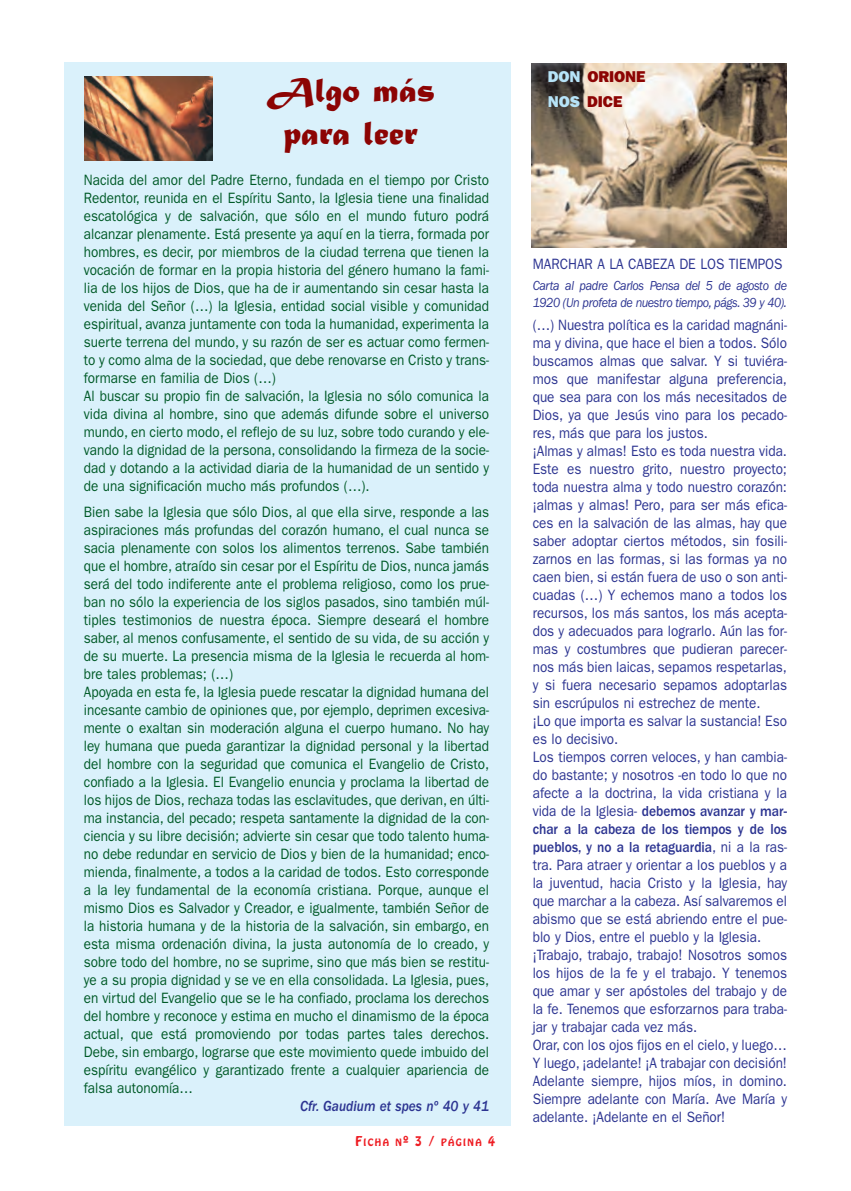
<style>
.page{position:relative;width:851px;height:1191px;background:#fff}
.page>*{position:absolute;margin:0;border:0;box-sizing:border-box;transform-origin:0 0}
.t1{font:36px/43.2px "Matura MT Script Capitals";color:#8c0403;text-align:center}
.t2{font:800 15.75px/25.2px "Franklin Gothic";color:#8c0403}
.t3{font:15px/18px "Franklin Gothic";color:#005a27;scale:.9 1}
.t4{font:15px/18px "Franklin Gothic";color:#2c3491;scale:.9 1}
.t5{font:italic 500 15px "Franklin Gothic";color:#2c3491;scale:.9 1}
.t6{font:italic 13.5px/17.5px "Franklin Gothic";letter-spacing:-.03em;color:#2c3491;scale:.9 1}
.t7{font:9px "Hobo";letter-spacing:.155em;color:#ee1e24}
.s1{color:#b7e4f8}
.s2{font-weight:500}
.s3{font-size:12px}
</style>
<div class="page">
<div style="left:64px;top:62px;width:446px;height:1063px;background:#daf1fb"></div>
<img style="left:85px;top:77px;width:127px;height:83px">
<img style="left:531px;top:63px;width:255px;height:185px">
<h1 class="t1" style="left:266px;top:72px;width:170px">Algo más para leer</h1>
<p class="t2" style="left:547px;top:65px;width:99px"><span class="s1">DON</span> ORIONE<br><span class="s1">NOS</span> DICE</p>
<p class="t3" style="left:84px;top:172px;width:451px">Nacida del amor del Padre Eterno, fundada en el tiempo por Cristo Redentor, reunida en el Espíritu Santo, la Iglesia tiene una finalidad escatológica y de salvación, que sólo en el mundo futuro podrá alcanzar plenamente. Está presente ya aquí en la tierra, formada por hombres, es decir, por miembros de la ciudad terrena que tienen la vocación de formar en la propia historia del género humano la fami&shy;lia de los hijos de Dios, que ha de ir aumentando sin cesar hasta la venida del Señor (…) la Iglesia, entidad social visible y comunidad espiritual, avanza juntamente con toda la humanidad, experimenta la suerte terrena del mundo, y su razón de ser es actuar como fermen&shy;to y como alma de la sociedad, que debe renovarse en Cristo y trans&shy;formarse en familia de Dios (…)<br>Al buscar su propio fin de salvación, la Iglesia no sólo comunica la vida divina al hombre, sino que además difunde sobre el universo mundo, en cierto modo, el reflejo de su luz, sobre todo curando y ele&shy;vando la dignidad de la persona, consolidando la firmeza de la socie&shy;dad y dotando a la actividad diaria de la humanidad de un sentido y de una significación mucho más profundos (…).</p>
<p class="t3" style="left:84px;top:504px;width:451px">Bien sabe la Iglesia que sólo Dios, al que ella sirve, responde a las aspiraciones más profundas del corazón humano, el cual nunca se sacia plenamente con solos los alimentos terrenos. Sabe también que el hombre, atraído sin cesar por el Espíritu de Dios, nunca jamás será del todo indiferente ante el problema religioso, como los prue&shy;ban no sólo la experiencia de los siglos pasados, sino también múl&shy;tiples testimonios de nuestra época. Siempre deseará el hombre saber, al menos confusamente, el sentido de su vida, de su acción y de su muerte. La presencia misma de la Iglesia le recuerda al hom&shy;bre tales problemas; (…)<br>Apoyada en esta fe, la Iglesia puede rescatar la dignidad humana del incesante cambio de opiniones que, por ejemplo, deprimen excesiva&shy;mente o exaltan sin moderación alguna el cuerpo humano. No hay ley humana que pueda garantizar la dignidad personal y la libertad del hombre con la seguridad que comunica el Evangelio de Cristo, confiado a la Iglesia. El Evangelio enuncia y proclama la libertad de los hijos de Dios, rechaza todas las esclavitudes, que derivan, en últi&shy;ma instancia, del pecado; respeta santamente la dignidad de la con&shy;ciencia y su libre decisión; advierte sin cesar que todo talento huma&shy;no debe redundar en servicio de Dios y bien de la humanidad; enco&shy;mienda, finalmente, a todos a la caridad de todos. Esto corresponde a la ley fundamental de la economía cristiana. Porque, aunque el mismo Dios es Salvador y Creador, e igualmente, también Señor de la historia humana y de la historia de la salvación, sin embargo, en esta misma ordenación divina, la justa autonomía de lo creado, y sobre todo del hombre, no se suprime, sino que más bien se restitu&shy;ye a su propia dignidad y se ve en ella consolidada. La Iglesia, pues, en virtud del Evangelio que se le ha confiado, proclama los derechos del hombre y reconoce y estima en mucho el dinamismo de la época actual, que está promoviendo por todas partes tales derechos.<br>Debe, sin embargo, lograrse que este movimiento quede imbuido del espíritu evangélico y garantizado frente a cualquier apariencia de falsa autonomía…</p>
<p class="t5" style="left:300px;top:1101px;width:211px">Cfr. Gaudium et spes nº 40 y 41</p>
<p class="t4" style="left:532px;top:256px;width:279px">MARCHAR A LA CABEZA DE LOS TIEMPOS</p>
<p class="t6" style="left:532px;top:278px;width:284px">Carta al padre Carlos Pensa del 5 de agosto de<br>1920 (Un profeta de nuestro tiempo, págs. 39 y 40).</p>
<p class="t4" style="left:532px;top:317px;width:284px">(…) Nuestra política es la caridad magnáni&shy;ma y divina, que hace el bien a todos. Sólo buscamos almas que salvar. Y si tuviéra&shy;mos que manifestar alguna preferencia, que sea para con los más necesitados de Dios, ya que Jesús vino para los pecado&shy;res, más que para los justos.<br>¡Almas y almas! Esto es toda nuestra vida.<br>Este es nuestro grito, nuestro proyecto; toda nuestra alma y todo nuestro corazón: ¡almas y almas! Pero, para ser más efica&shy;ces en la salvación de las almas, hay que saber adoptar ciertos métodos, sin fosili&shy;zarnos en las formas, si las formas ya no caen bien, si están fuera de uso o son anti&shy;cuadas (…) Y echemos mano a todos los recursos, los más santos, los más acepta&shy;dos y adecuados para lograrlo. Aún las for&shy;mas y costumbres que pudieran parecer&shy;nos más bien laicas, sepamos respetarlas, y si fuera necesario sepamos adoptarlas sin escrúpulos ni estrechez de mente.<br>¡Lo que importa es salvar la sustancia! Eso es lo decisivo.<br>Los tiempos corren veloces, y han cambia&shy;do bastante; y nosotros -en todo lo que no afecte a la doctrina, la vida cristiana y la vida de la Iglesia- <span class="s2">debemos avanzar y mar&shy;char a la cabeza de los tiempos y de los pueblos, y no a la retaguardia</span>, ni a la ras&shy;tra. Para atraer y orientar a los pueblos y a la juventud, hacia Cristo y la Iglesia, hay que marchar a la cabeza. Así salvaremos el abismo que se está abriendo entre el pue&shy;blo y Dios, entre el pueblo y la Iglesia. ¡Trabajo, trabajo, trabajo! Nosotros somos los hijos de la fe y el trabajo. Y tenemos que amar y ser apóstoles del trabajo y de la fe. Tenemos que esforzarnos para traba&shy;jar y trabajar cada vez más.<br>Orar, con los ojos fijos en el cielo, y luego… Y luego, ¡adelante! ¡A trabajar con decisión!<br>Adelante siempre, hijos míos, in domino.<br>Siempre adelante con María. Ave María y adelante. ¡Adelante en el Señor!</p>
<p class="t7" style="left:355px;top:1138px;width:141px"><span class="s3">F</span>ICHA N<span class="s3">º 3 /</span> PÁGINA <span class="s3">4</span></p>
</div>
